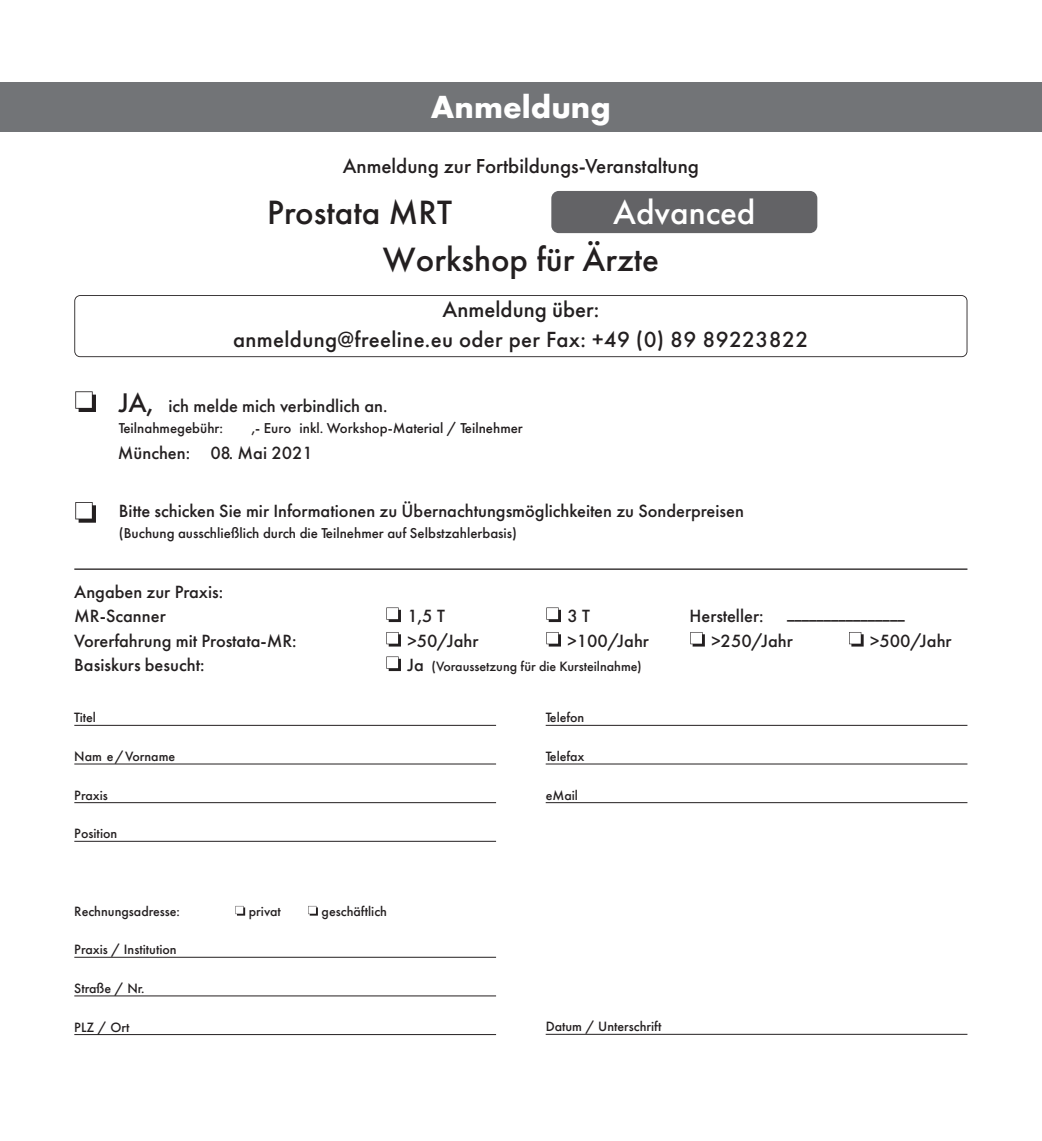
<style>
.page{position:relative;width:1042px;height:1141px;background:#fff}
.page>*{position:absolute;margin:0;border:0;box-sizing:border-box;transform-origin:0 0}
.t1{font:500 35px "Futura PT";color:#231f20}
.t2{font:500 35px "Futura PT";color:#fff}
.t3{font:700 33.25px "Futura PT";color:#fff}
.t4{font:500 22.75px/29.9px "Futura PT";letter-spacing:.015em;color:#231f20;text-align:center}
.t5{font:500 21px "Futura PT";color:#231f20}
.t6{font:500 18.38px/24.5px "Futura PT";color:#231f20}
.t7{font:500 14.88px "Futura PT";color:#231f20}
.t8{font:500 14px "Futura PT";color:#231f20}
.s1{font-size:28px}
.s2{font-size:18.38px}
</style>
<div class="page">
<div style="left:0;top:82px;width:1042px;height:49px;background:#727477"></div>
<svg style="left:75px;top:391px;width:21px;height:21px"></svg>
<svg style="left:75px;top:502px;width:21px;height:21px"></svg>
<hr style="left:74px;top:725px;width:422px;height:1px;background:#231f20">
<hr style="left:74px;top:764px;width:422px;height:1px;background:#231f20">
<hr style="left:74px;top:802px;width:422px;height:1px;background:#231f20">
<hr style="left:74px;top:841px;width:422px;height:1px;background:#231f20">
<svg style="left:235px;top:906px;width:10px;height:10px"></svg>
<svg style="left:308px;top:906px;width:10px;height:10px"></svg>
<hr style="left:74px;top:957px;width:422px;height:1px;background:#231f20">
<hr style="left:74px;top:996px;width:422px;height:1px;background:#231f20">
<hr style="left:74px;top:1034px;width:422px;height:1px;background:#231f20">
<hr style="left:546px;top:725px;width:421px;height:1px;background:#231f20">
<hr style="left:546px;top:764px;width:421px;height:1px;background:#231f20">
<hr style="left:546px;top:802px;width:421px;height:1px;background:#231f20">
<hr style="left:546px;top:1034px;width:421px;height:1px;background:#231f20">
<div style="left:551px;top:191px;width:266px;height:42px;background:#636366;border-radius:7px"></div>
<svg style="left:386px;top:607px;width:15px;height:15px"></svg>
<svg style="left:546px;top:607px;width:15px;height:15px"></svg>
<svg style="left:386px;top:632px;width:15px;height:15px"></svg>
<svg style="left:546px;top:632px;width:15px;height:15px"></svg>
<svg style="left:690px;top:632px;width:15px;height:15px"></svg>
<svg style="left:849px;top:632px;width:14px;height:15px"></svg>
<svg style="left:386px;top:656px;width:15px;height:15px"></svg>
<hr style="left:74px;top:568px;width:893px;height:2px;background:#231f20">
<svg style="left:74px;top:295px;width:893px;height:62px"></svg>
<h2 class="t3" style="left:431px;top:86px;width:181px">Anmeldung</h2>
<p class="t5" style="left:343px;top:153px;width:358px">Anmeldung zur Fortbildungs-Veranstaltung</p>
<h1 class="t1" style="left:267px;top:191px;width:186px">Prostata MRT</h1>
<h1 class="t2" style="left:613px;top:191px;width:144px">Advanced</h1>
<h1 class="t1" style="left:383px;top:238px;width:277px">Workshop für Ärzte</h1>
<p class="t4" style="left:233px;top:294px;width:576px">Anmeldung über:<br>anmeldung@freeline.eu oder per Fax: +49 (0) 89 89223822</p>
<p class="t6" style="left:119px;top:394px;width:270px"><span class="s1">JA,</span> ich melde mich verbindlich an.</p>
<p class="t7" style="left:119px;top:419px;width:106px">Teilnahmegebühr:</p>
<p class="t7" style="left:252px;top:419px;width:273px">,- Euro inkl. Workshop-Material / Teilnehmer</p>
<p class="t6" style="left:118px;top:441px;width:197px">München: 08. Mai 2021</p>
<p class="t6" style="left:119px;top:499px;width:626px">Bitte schicken Sie mir Informationen zu Übernachtungsmöglichkeiten zu Sonderpreisen</p>
<p class="t7" style="left:119px;top:524px;width:399px">(Buchung ausschließlich durch die Teilnehmer auf Selbstzahlerbasis)</p>
<p class="t6" style="left:74px;top:579px;width:150px">Angaben zur Praxis:<br>MR-Scanner</p>
<p class="t6" style="left:407px;top:604px;width:39px">1,5 T</p>
<p class="t6" style="left:567px;top:604px;width:24px">3 T</p>
<p class="t6" style="left:689px;top:604px;width:75px">Hersteller:</p>
<p class="t6" style="left:787px;top:600px;width:119px">________________</p>
<p class="t6" style="left:74px;top:628px;width:224px">Vorerfahrung mit Prostata-MR:</p>
<p class="t6" style="left:407px;top:628px;width:73px">&gt;50/Jahr</p>
<p class="t6" style="left:567px;top:628px;width:83px">&gt;100/Jahr</p>
<p class="t6" style="left:711px;top:628px;width:83px">&gt;250/Jahr</p>
<p class="t6" style="left:870px;top:628px;width:83px">&gt;500/Jahr</p>
<p class="t6" style="left:74px;top:653px;width:132px">Basiskurs besucht:</p>
<p class="t8" style="left:407px;top:658px;width:236px"><span class="s2">Ja</span> (Voraussetzung für die Kursteilnahme)</p>
<p class="t8" style="left:74px;top:709px;width:23px">Titel</p>
<p class="t8" style="left:74px;top:748px;width:102px">Nam e/Vorname</p>
<p class="t8" style="left:74px;top:787px;width:35px">Praxis</p>
<p class="t8" style="left:74px;top:825px;width:44px">Position</p>
<p class="t8" style="left:74px;top:903px;width:107px">Rechnungsadresse:</p>
<p class="t8" style="left:249px;top:903px;width:33px">privat</p>
<p class="t8" style="left:322px;top:903px;width:67px">geschäftlich</p>
<p class="t8" style="left:74px;top:941px;width:104px">Praxis / Institution</p>
<p class="t8" style="left:74px;top:980px;width:72px">Straße / Nr.</p>
<p class="t8" style="left:74px;top:1018px;width:57px">PLZ / Ort</p>
<p class="t8" style="left:546px;top:709px;width:40px">Telefon</p>
<p class="t8" style="left:546px;top:748px;width:40px">Telefax</p>
<p class="t8" style="left:546px;top:787px;width:34px">eMail</p>
<p class="t8" style="left:546px;top:1018px;width:117px">Datum / Unterschrift</p>
</div>
